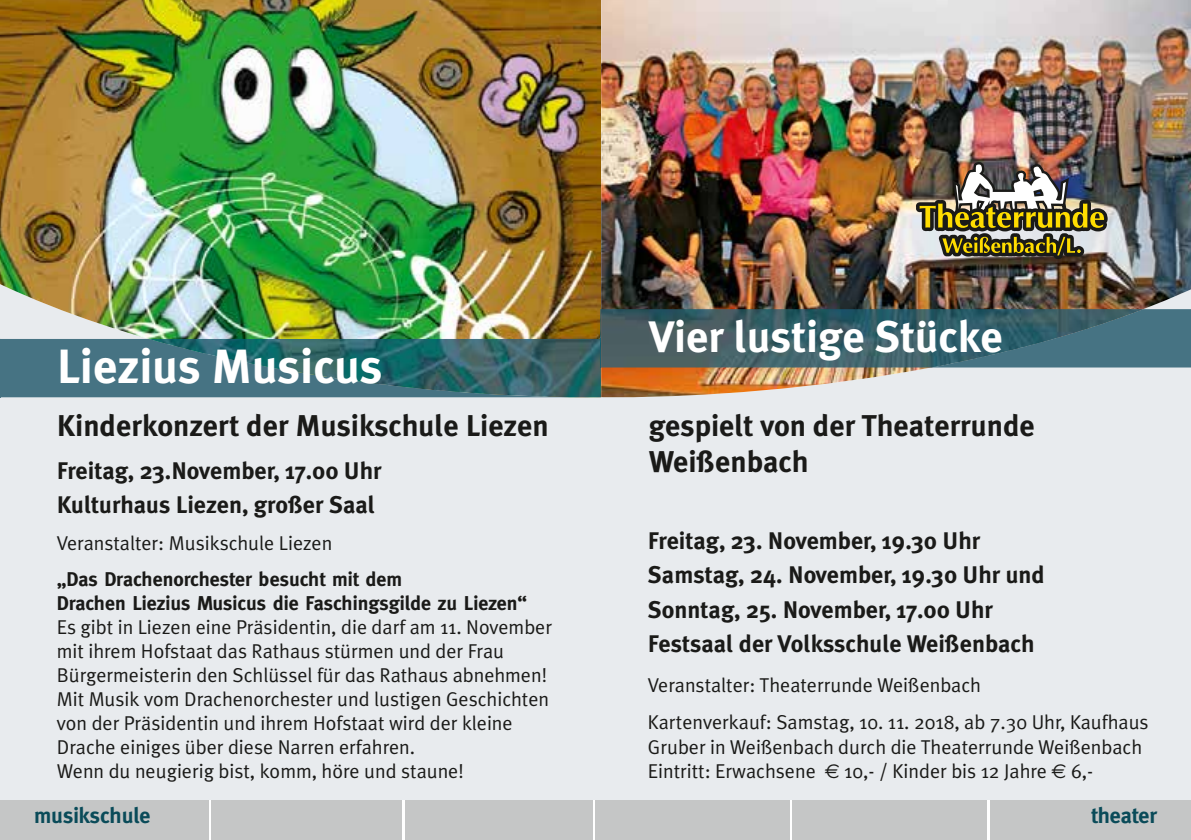
<style>
.page{position:relative;width:1191px;height:840px;background:#fff}
.page>*{position:absolute;margin:0;border:0;box-sizing:border-box;transform-origin:0 0}
.t1{font:700 48px "Meta Plus";color:#fff}
.t2{font:700 44px "Meta Plus";color:#fff}
.t3{font:700 30px/36px "Meta Plus";color:#1a1a18}
.t4{font:700 24px/34.4px "Meta Plus";color:#1a1a18}
.t5{font:700 22px "Meta";color:#0a4b59}
.t6{font:20px/24px "Meta Plus Normal";color:#1a1a18}
.t7{font:700 20px/24px "Meta";color:#1a1a18}
.s1{font-family:"Euro Sans"}
</style>
<div class="page">
<div style="left:0;top:0;width:1191px;height:799px;background:#e8ebee"></div>
<div style="left:0;top:799px;width:209px;height:40px;background:#c5c6c6"></div>
<div style="left:212px;top:799px;width:190px;height:40px;background:#c5c6c6"></div>
<div style="left:405px;top:799px;width:188px;height:40px;background:#c5c6c6"></div>
<div style="left:595px;top:799px;width:194px;height:40px;background:#c5c6c6"></div>
<div style="left:792px;top:799px;width:194px;height:40px;background:#c5c6c6"></div>
<div style="left:989px;top:799px;width:202px;height:40px;background:#c5c6c6"></div>
<img style="left:0;top:0;width:601px;height:398px">
<img style="left:601px;top:0;width:590px;height:398px">
<img style="left:916px;top:162px;width:196px;height:111px">
<img style="left:0;top:309px;width:1191px;height:88px">
<h1 class="t1" style="left:57px;top:347px;width:327px">Liezius Musicus</h1>
<h3 class="t3" style="left:57px;top:409px;width:493px">Kinderkonzert der Musikschule Liezen</h3>
<p class="t4" style="left:57px;top:454px;width:326px">Freitag, 23.November, 17.00 Uhr<br>Kulturhaus Liezen, großer Saal</p>
<p class="t6" style="left:57px;top:532px;width:277px">Veranstalter: Musikschule Liezen</p>
<p class="t7" style="left:57px;top:567px;width:472px">„Das Drachenorchester besucht mit dem<br>Drachen Liezius Musicus die Faschingsgilde zu Liezen“</p>
<p class="t6" style="left:57px;top:615px;width:497px">Es gibt in Liezen eine Präsidentin, die darf am 11. November mit ihrem Hofstaat das Rathaus stürmen und der Frau Bürgermeisterin den Schlüssel für das Rathaus abnehmen!<br>Mit Musik vom Drachenorchester und lustigen Geschichten von der Präsidentin und ihrem Hofstaat wird der kleine Drache einiges über diese Narren erfahren.<br>Wenn du neugierig bist, komm, höre und staune!</p>
<h2 class="t2" style="left:649px;top:320px;width:356px">Vier lustige Stücke</h2>
<h3 class="t3" style="left:649px;top:409px;width:388px">gespielt von der Theaterrunde<br>Weißenbach</h3>
<p class="t4" style="left:648px;top:524px;width:398px">Freitag, 23. November, 19.30 Uhr Samstag, 24. November, 19.30 Uhr und Sonntag, 25. November, 17.00 Uhr Festsaal der Volksschule Weißenbach</p>
<p class="t6" style="left:648px;top:668px;width:502px;line-height:37px">Veranstalter: Theaterrunde Weißenbach<br>Kartenverkauf: Samstag, 10. 11. 2018, ab 7.30 Uhr, Kaufhaus</p>
<p class="t6" style="left:648px;top:735px;width:495px">Gruber in Weißenbach durch die Theaterrunde Weißenbach<br>Eintritt: Erwachsene <span class="s1">€</span> 10,- / Kinder bis 12 Jahre <span class="s1">€</span> 6,-</p>
<p class="t5" style="left:34px;top:806px;width:118px">musikschule</p>
<p class="t5" style="left:1091px;top:806px;width:67px">theater</p>
</div>
